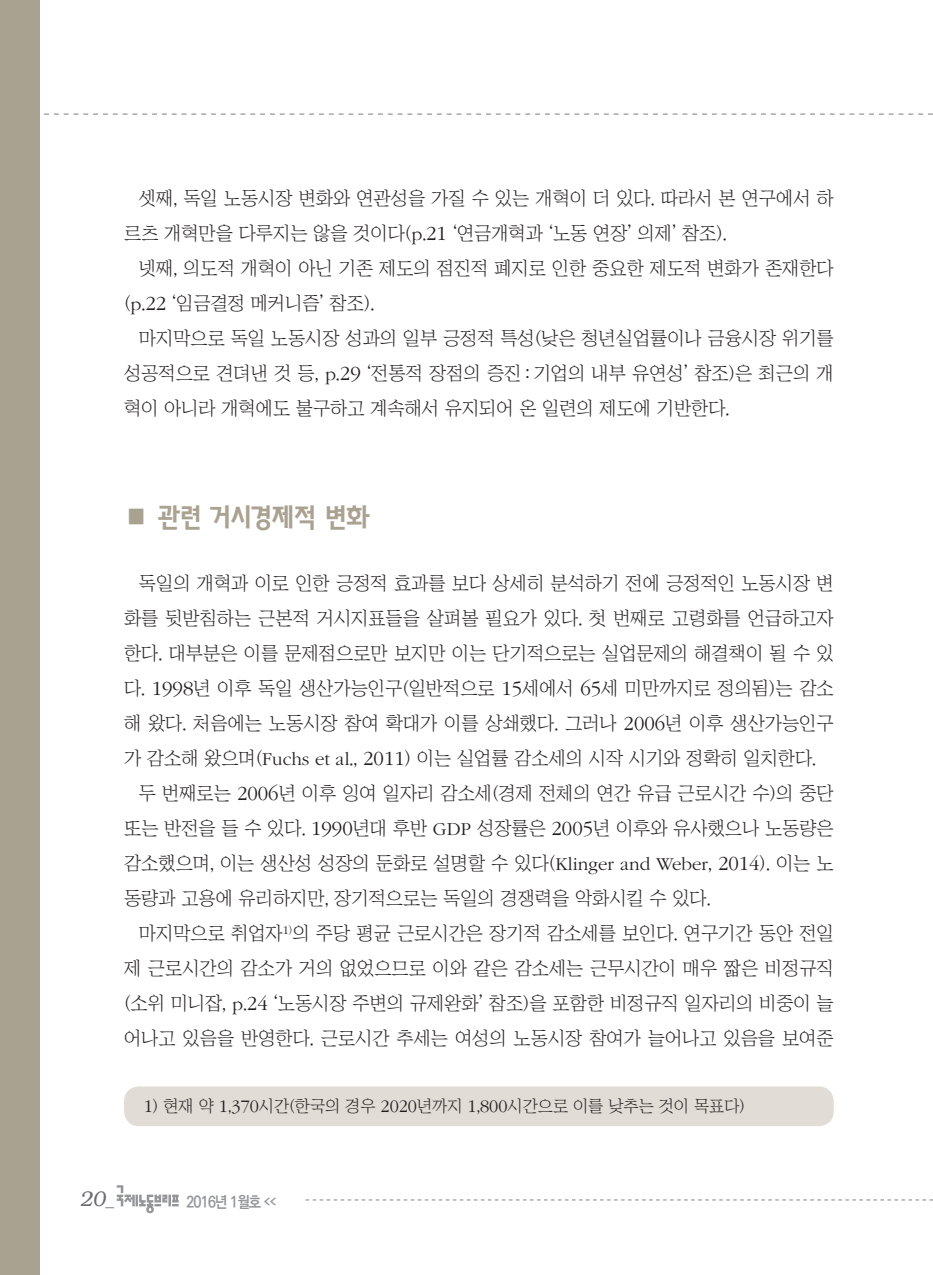
<style>
.page{position:relative;width:933px;height:1275px;background:#fff}
.page>*{position:absolute;margin:0;border:0;box-sizing:border-box;transform-origin:0 0}
.t1{font:26.25px "KBI Zfor SM Esgo H";letter-spacing:-.025em;color:#aaa291}
.t2{font:italic 300 21px "Bookman";color:#6c6d70}
.t3{font:18.9px/35px "Chosunilbo NM";color:#231f20}
.t4{font:16.62px "Chosunilbo NM";color:#231f20}
.t5{font:700 15.75px "Ko Pub Dotum";letter-spacing:-.055em;color:#939598;scale:.9 1}
.s1{font-family:"ITC Garamond Std";font-weight:300}
.s2{font-family:"ITC Garamond Std";font-weight:300;font-size:20.82px}
.s3{font-family:"ITC Garamond Std";font-weight:300;font-size:18.38px}
.s4{font-family:"Helvetica";font-weight:400;font-style:normal;font-size:17.5px}
</style>
<div class="page">
<svg style="left:306px;top:1199px;width:627px;height:1px"></svg>
<svg style="left:117px;top:1185px;width:62px;height:28px"></svg>
<svg style="left:44px;top:113px;width:889px;height:2px"></svg>
<div style="left:0;top:0;width:40px;height:1275px;background:#aaa291"></div>
<div style="left:124px;top:1086px;width:709px;height:40px;background:#e1dcd5;border-radius:15px"></div>
<p class="t3" style="left:124px;top:180px;width:711px;text-indent:15px">셋째, 독일 노동시장 변화와 연관성을 가질 수 있는 개혁이 더 있다. 따라서 본 연구에서 하 르츠 개혁만을 다루지는 않을 것이다(<span class="s1">p</span>.<span class="s2">21</span> ‘연금개혁과 ‘노동 연장’ 의제’ 참조).</p>
<p class="t3" style="left:124px;top:250px;width:711px;text-indent:15px">넷째, 의도적 개혁이 아닌 기존 제도의 점진적 폐지로 인한 중요한 제도적 변화가 존재한다 (<span class="s1">p</span>.<span class="s2">22</span> ‘임금결정 메커니즘’ 참조).</p>
<p class="t3" style="left:124px;top:320px;width:711px;text-align:justify;text-indent:15px">마지막으로 독일 노동시장 성과의 일부 긍정적 특성(낮은 청년실업률이나 금융시장 위기를 성공적으로 견뎌낸 것 등, <span class="s1">p</span>.<span class="s2">29</span> ‘전통적 장점의 증진:기업의 내부 유연성’ 참조)은 최근의 개 혁이 아니라 개혁에도 불구하고 계속해서 유지되어 온 일련의 제도에 기반한다.</p>
<h1 class="t1" style="left:124px;top:502px;width:247px">■ 관련 거시경제적 변화</h1>
<p class="t3" style="left:139px;top:565px;width:696px">독일의 개혁과 이로 인한 긍정적 효과를 보다 상세히 분석하기 전에 긍정적인 노동시장 변</p>
<p class="t3" style="left:124px;top:600px;width:711px">화를 뒷받침하는 근본적 거시지표들을 살펴볼 필요가 있다. 첫 번째로 고령화를 언급하고자</p>
<p class="t3" style="left:124px;top:635px;width:711px">한다. 대부분은 이를 문제점으로만 보지만 이는 단기적으로는 실업문제의 해결책이 될 수 있</p>
<p class="t3" style="left:124px;top:670px;width:711px">다. <span class="s2">1998</span>년 이후 독일 생산가능인구(일반적으로 <span class="s2">15</span>세에서 <span class="s2">65</span>세 미만까지로 정의됨)는 감소</p>
<p class="t3" style="left:124px;top:705px;width:711px">해 왔다. 처음에는 노동시장 참여 확대가 이를 상쇄했다. 그러나 <span class="s2">2006</span>년 이후 생산가능인구</p>
<p class="t3" style="left:124px;top:740px;width:693px">가 감소해 왔으며(<span class="s1">Fuchs et al</span>., <span class="s2">2011</span>) 이는 실업률 감소세의 시작 시기와 정확히 일치한다.</p>
<p class="t3" style="left:139px;top:775px;width:696px">두 번째로는 <span class="s2">2006</span>년 이후 잉여 일자리 감소세(경제 전체의 연간 유급 근로시간 수)의 중단</p>
<p class="t3" style="left:124px;top:810px;width:711px">또는 반전을 들 수 있다. <span class="s2">1990</span>년대 후반 <span class="s1">GDP</span> 성장률은 <span class="s2">2005</span>년 이후와 유사했으나 노동량은</p>
<p class="t3" style="left:124px;top:845px;width:711px">감소했으며, 이는 생산성 성장의 둔화로 설명할 수 있다(<span class="s1">Klinger and Weber</span>, <span class="s2">2014</span>). 이는 노</p>
<p class="t3" style="left:124px;top:880px;width:588px">동량과 고용에 유리하지만, 장기적으로는 독일의 경쟁력을 악화시킬 수 있다.</p>
<p class="t3" style="left:139px;top:915px;width:696px">마지막으로 취업자<sup>1</sup><sup>)</sup>의 주당 평균 근로시간은 장기적 감소세를 보인다. 연구기간 동안 전일</p>
<p class="t3" style="left:124px;top:950px;width:711px">제 근로시간의 감소가 거의 없었으므로 이와 같은 감소세는 근무시간이 매우 짧은 비정규직</p>
<p class="t3" style="left:124px;top:985px;width:711px">(소위 미니잡, <span class="s1">p</span>.<span class="s2">24</span> ‘노동시장 주변의 규제완화’ 참조)을 포함한 비정규직 일자리의 비중이 늘</p>
<p class="t3" style="left:124px;top:1020px;width:711px">어나고 있음을 반영한다. 근로시간 추세는 여성의 노동시장 참여가 늘어나고 있음을 보여준</p>
<p class="t4" style="left:144px;top:1098px;width:603px"><span class="s3">1</span>) 현재 약 <span class="s3">1</span>,<span class="s3">370</span>시간(한국의 경우 <span class="s3">2020</span>년까지 <span class="s3">1</span>,<span class="s3">800</span>시간으로 이를 낮추는 것이 목표다)</p>
<p class="t2" style="left:79px;top:1187px;width:36px">20<span class="s4">_</span></p>
<p class="t5" style="left:186px;top:1194px;width:101px">2016년 1월호 <sup>&lt;&lt;</sup></p>
</div>
